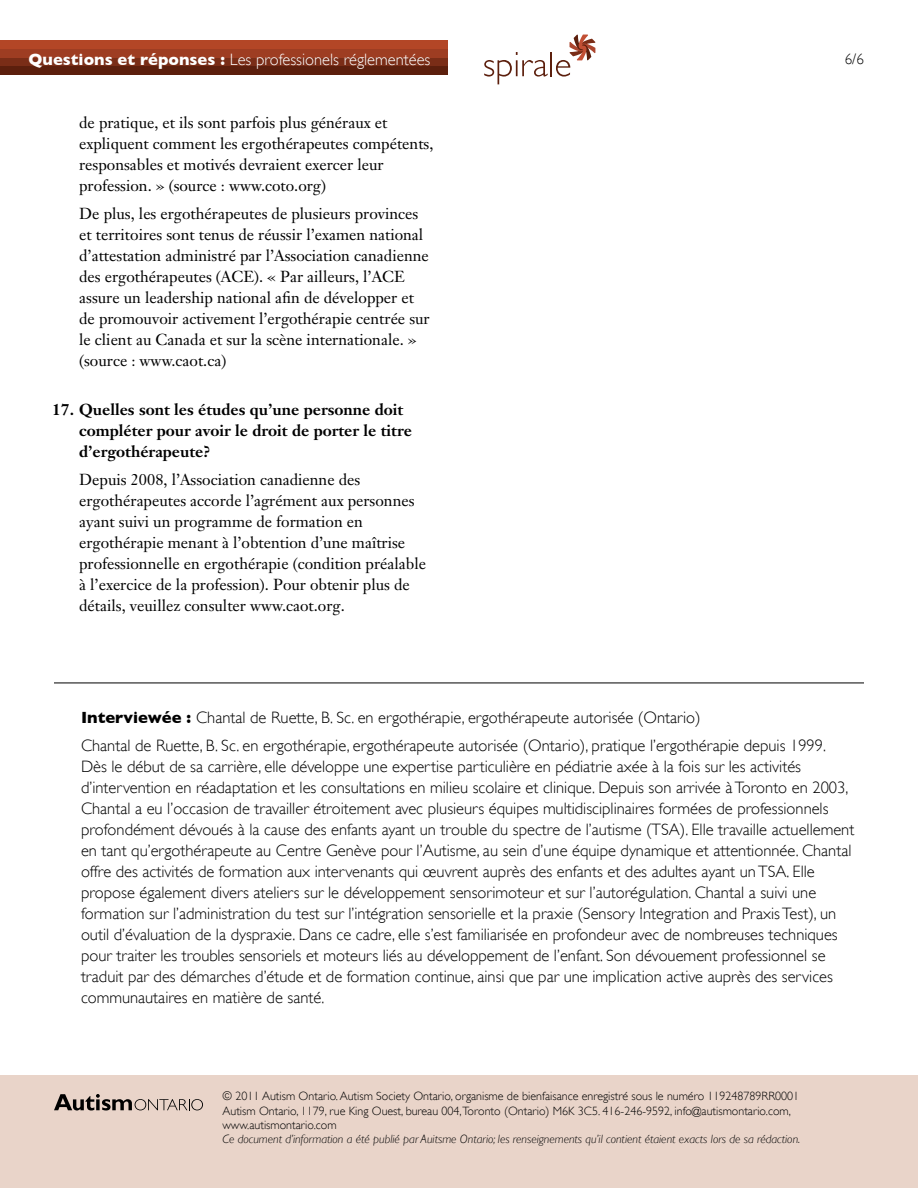
<style>
.page{position:relative;width:918px;height:1188px;background:#fff}
.page>*{position:absolute;margin:0;border:0;box-sizing:border-box;transform-origin:0 0}
.t1{font:300 16.5px/21px "Gill Sans";color:#000}
.t2{font:300 16.5px "Gill Sans";color:#fff}
.t3{font:15.75px/21px "Janson Text";color:#000}
.t4{font:700 15.75px/21px "Janson Text";color:#000}
.t5{font:300 15px "Gill Sans";color:#000}
.t6{font:300 12px/14.4px "Gill Sans";color:#000}
.t7{font:italic 300 12px "Gill Sans";color:#000}
.s1{font-weight:700}
</style>
<div class="page">
<div style="left:0;top:40px;width:447px;height:9px;background:#b34626"></div>
<div style="left:0;top:49px;width:447px;height:9px;background:#9e3d22"></div>
<div style="left:0;top:58px;width:447px;height:8px;background:#7a2d17"></div>
<div style="left:0;top:66px;width:447px;height:9px;background:#5c1f0d"></div>
<svg style="left:484px;top:52px;width:64px;height:32px"></svg>
<hr style="left:550px;top:52px;width:2px;height:24px;background:#5c1f0d">
<svg style="left:556px;top:35px;width:39px;height:42px"></svg>
<div style="left:0;top:1075px;width:918px;height:113px;background:#e9d4c9"></div>
<svg style="left:54px;top:1094px;width:149px;height:17px"></svg>
<hr style="left:54px;top:683px;width:810px;height:1px;background:#000">
<p class="t2" style="left:29px;top:50px;width:403px"><span class="s1">Questions et réponses :</span> Les professionels réglementées</p>
<p class="t3" style="left:79px;top:112px;width:356px">de pratique, et ils sont parfois plus généraux et expliquent comment les ergothérapeutes compétents, responsables et motivés devraient exercer leur profession. » (source : www.coto.org)</p>
<p class="t3" style="left:79px;top:203px;width:352px">De plus, les ergothérapeutes de plusieurs provinces et territoires sont tenus de réussir l’examen national d’attestation administré par l’Association canadienne des ergothérapeutes (ACE). « Par ailleurs, l’ACE assure un leadership national afin de développer et de promouvoir activement l’ergothérapie centrée sur le client au Canada et sur la scène internationale. » (source : www.caot.ca)</p>
<p class="t4" style="left:79px;top:399px;width:334px;text-indent:-27px">17. Quelles sont les études qu’une personne doit compléter pour avoir le droit de porter le titre d’ergothérapeute?</p>
<p class="t3" style="left:79px;top:469px;width:348px">Depuis 2008, l’Association canadienne des ergothérapeutes accorde l’agrément aux personnes ayant suivi un programme de formation en ergothérapie menant à l’obtention d’une maîtrise professionnelle en ergothérapie (condition préalable à l’exercice de la profession). Pour obtenir plus de détails, veuillez consulter www.caot.org.</p>
<p class="t5" style="left:845px;top:51px;width:21px">6/6</p>
<p class="t1" style="left:81px;top:704px;width:747px;line-height:27.8px"><span class="s1">Interviewée :</span> Chantal de Ruette, B. Sc. en ergothérapie, ergothérapeute autorisée (Ontario)<br>Chantal de Ruette, B. Sc. en ergothérapie, ergothérapeute autorisée (Ontario), pratique l’ergothérapie depuis 1999.</p>
<p class="t1" style="left:81px;top:756px;width:775px">Dès le début de sa carrière, elle développe une expertise particulière en pédiatrie axée à la fois sur les activités d’intervention en réadaptation et les consultations en milieu scolaire et clinique. Depuis son arrivée à Toronto en 2003, Chantal a eu l’occasion de travailler étroitement avec plusieurs équipes multidisciplinaires formées de professionnels profondément dévoués à la cause des enfants ayant un trouble du spectre de l’autisme (TSA). Elle travaille actuellement en tant qu’ergothérapeute au Centre Genève pour l’Autisme, au sein d’une équipe dynamique et attentionnée. Chantal offre des activités de formation aux intervenants qui œuvrent auprès des enfants et des adultes ayant un TSA. Elle propose également divers ateliers sur le développement sensorimoteur et sur l’autorégulation. Chantal a suivi une formation sur l’administration du test sur l’intégration sensorielle et la praxie (Sensory Integration and Praxis Test), un outil d’évaluation de la dyspraxie. Dans ce cadre, elle s’est familiarisée en profondeur avec de nombreuses techniques pour traiter les troubles sensoriels et moteurs liés au développement de l’enfant. Son dévouement professionnel se traduit par des démarches d’étude et de formation continue, ainsi que par une implication active auprès des services communautaires en matière de santé.</p>
<p class="t6" style="left:222px;top:1089px;width:578px">© 2011 Autism Ontario. Autism Society Ontario, organisme de bienfaisance enregistré sous le numéro 119248789RR0001<br>Autism Ontario, 1179, rue King Ouest, bureau 004,Toronto (Ontario) M6K 3C5. 416-246-9592, info@autismontario.com, www.autismontario.com</p>
<p class="t7" style="left:222px;top:1133px;width:579px">Ce document d’information a été publié par Auitsme Ontario; les renseignements qu’il contient étaient exacts lors de sa rédaction.</p>
</div>
